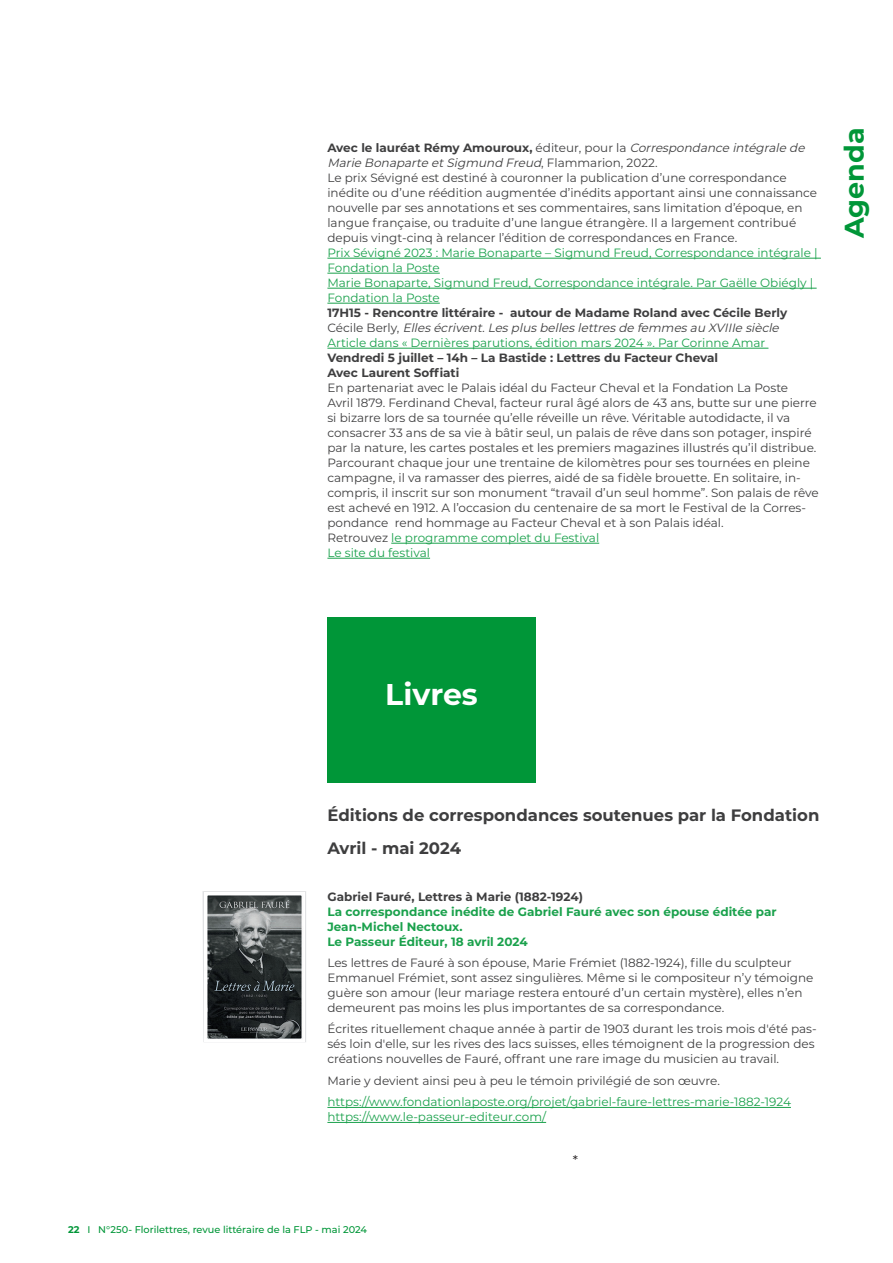
<style>
.page{position:relative;width:893px;height:1263px;background:#fff}
.page>*{position:absolute;margin:0;border:0;box-sizing:border-box;transform-origin:0 0}
.TITRE2_agenda{font:700 30px "Montserrat";color:#fff}
.PAGE_EN_COURS_rubriq{font:700 27px "Montserrat";color:#009638}
.TITRE3_agenda{font:700 16.5px/33px "Montserrat";color:#3e3e3f}
.EXTRAITS_CHOISIS_tex{font:13.5px "Montserrat";color:#231f20}
.TEXTE_COURANT_petit{font:12px/15px "Montserrat";color:#3e3e3f}
.EXTRAITS_CHOISIS_tex-2{font:12px/15px "Montserrat";color:#3e3e3f}
.TEXTE_COURANT_petit-2{font:12px/15px "Montserrat";color:#1aa14c}
.TEXTE_COURANT_petit-3{font:italic 12px/15px "Montserrat";color:#3e3e3f}
.EXTRAITS_CHOISIS_tex-3{font:700 12px/15px "Montserrat";color:#1aa14c}
.TEXTE_COURANT_petit-4{font:700 12px "Montserrat";color:#3e3e3f}
.EXTRAITS_CHOISIS_tex-4{font:12px/15px "Montserrat";color:#1aa14c}
.t1{font:500 9.75px "Montserrat";color:#009638}
.s1{font-weight:700;font-style:normal}
.s2{font-style:normal}
.s3{color:#1aa14c}
.s4{color:#3e3e3f}
.s5{font-weight:700}
</style>
<div class="page">
<hr style="left:327px;top:258px;width:494px;height:1px;background:#1aa14c">
<hr style="left:327px;top:273px;width:113px;height:1px;background:#1aa14c">
<hr style="left:327px;top:288px;width:490px;height:1px;background:#1aa14c">
<hr style="left:327px;top:303px;width:113px;height:1px;background:#1aa14c">
<hr style="left:327px;top:348px;width:441px;height:1px;background:#1aa14c">
<hr style="left:391px;top:543px;width:208px;height:1px;background:#1aa14c">
<hr style="left:327px;top:558px;width:103px;height:1px;background:#1aa14c">
<hr style="left:327px;top:1107px;width:464px;height:1px;background:#1aa14c">
<hr style="left:327px;top:1122px;width:219px;height:1px;background:#1aa14c">
<div style="left:327px;top:617px;width:209px;height:166px;background:#009638"></div>
<svg style="left:202px;top:891px;width:104px;height:151px"></svg>
<img style="left:204px;top:892px;width:101px;height:149px">
<p class="TEXTE_COURANT_petit-3" style="left:327px;top:140px;width:482px"><span class="s1">Avec le lauréat Rémy Amouroux,</span> <span class="s2">éditeur, pour la</span> Correspondance intégrale de<br>Marie Bonaparte etSigmund Freud<span class="s2">, F l a m m a r i o n , 2 022 .</span></p>
<p class="TEXTE_COURANT_petit" style="left:327px;top:170px;width:491px">Le prix Sévigné est destiné à couronner la publication d’une correspondance inédite ou d’une réédition augmentée d’inédits apportant ainsi une connaissance nouvelle par ses annotations et ses commentaires, sans limitation d’époque, en langue française, ou traduite d’une langue étrangère. Il a largement contribué depuis vingt-cinq à relancer l’édition de correspondances en France.</p>
<p class="TEXTE_COURANT_petit-2" style="left:327px;top:245px;width:492px">Prix Sévigné 2023 : Marie Bonaparte – Sigmund Freud, Correspondance intégrale |<br>Fondation la Poste</p>
<p class="TEXTE_COURANT_petit-2" style="left:327px;top:275px;width:488px">Marie Bonaparte, Sigmund Freud, Correspondance intégrale. Par Gaëlle Obiégly |<br>Fondation la Poste</p>
<p class="TEXTE_COURANT_petit-4" style="left:327px;top:304px;width:461px">17H15 - Rencontre littéraire - autour de Madame Roland avec Cécile Berly</p>
<p class="TEXTE_COURANT_petit-3" style="left:327px;top:320px;width:456px"><span class="s2">C é c i l e B e r l y,</span> Ellesécrivent.Lesplusbelleslettresde femmesau XVIIIe siècle</p>
<p class="TEXTE_COURANT_petit-2" style="left:327px;top:335px;width:439px">Article dans « Dernières parutions, édition mars 2024 ». Par Corinne Amar</p>
<p class="TEXTE_COURANT_petit-4" style="left:327px;top:349px;width:392px">Vendredi 5 juillet – 14h – La Bastide : Lettres du Facteur Cheval</p>
<p class="TEXTE_COURANT_petit-4" style="left:327px;top:364px;width:134px">Avec Laurent Soffiati</p>
<p class="TEXTE_COURANT_petit" style="left:327px;top:380px;width:462px">En partenariat avec le Palais idéal du Facteur Cheval et la Fondation La Poste</p>
<p class="TEXTE_COURANT_petit" style="left:327px;top:395px;width:493px">Avril 1879. Ferdinand Cheval, facteur rural âgé alors de 43 ans, butte sur une pierre si bizarre lors de sa tournée qu’elle réveille un rêve. Véritable autodidacte, il va consacrer 33 ans de sa vie à bâtir seul, un palais de rêve dans son potager, inspiré par la nature, les cartes postales et les premiers magazines illustrés qu’il distribue.<br>Parcourant chaque jour une trentaine de kilomètres pour ses tournées en pleine campagne, il va ramasser des pierres, aidé de sa fidèle brouette. En solitaire, in&shy;compris, il inscrit sur son monument “travail d’un seul homme”. Son palais de rêve est achevé en 1912. A l’occasion du centenaire de sa mort le Festival de la Corres&shy;pondance rend hommage au Facteur Cheval et à son Palais idéal.<br>Retrouvez <span class="s3">le programme complet du Festival<br>Le site du festival</span></p>
<p class="PAGE_EN_COURS_rubriq" style="left:835px;top:238px;width:112px;rotate:-90deg">Agenda</p>
<p class="TITRE2_agenda" style="left:385px;top:673px;width:94px">Livres</p>
<p class="TITRE3_agenda" style="left:327px;top:797px;width:493px">Éditions de correspondances soutenues par la Fondation<br>Avril - mai 2024</p>
<p class="EXTRAITS_CHOISIS_tex-3" style="left:327px;top:888px;width:451px"><span class="s4">Gabriel Fauré, Lettres à Marie (1882-1924)<br></span>La correspondance inédite de Gabriel Fauré avec son épouse éditée par Jean-Michel Nectoux.<br>Le Passeur Éditeur, 18 avril 2024</p>
<p class="EXTRAITS_CHOISIS_tex-2" style="left:327px;top:955px;width:487px">Les lettres de Fauré à son épouse, Marie Frémiet (1882-1924), fille du sculpteur Emmanuel Frémiet, sont assez singulières. Même si le compositeur n’y témoigne guère son amour (leur mariage restera entouré d’un certain mystère), elles n’en demeurent pas moins les plus importantes de sa correspondance.</p>
<p class="EXTRAITS_CHOISIS_tex-2" style="left:327px;top:1021px;width:491px">Écrites rituellement chaque année à partir de 1903 durant les trois mois d'été pas&shy;sés loin d'elle, sur les rives des lacs suisses, elles témoignent de la progression des créations nouvelles de Fauré, offrant une rare image du musicien au travail.</p>
<p class="EXTRAITS_CHOISIS_tex-2" style="left:327px;top:1073px;width:394px">Marie y devient ainsi peu à peu le témoin privilégié de son œuvre.</p>
<p class="EXTRAITS_CHOISIS_tex-4" style="left:327px;top:1094px;width:465px">https://www.fondationlaposte.org/projet/gabriel-faure-lettres-marie-1882-1924 https://www.le-passeur-editeur.com/</p>
<p class="EXTRAITS_CHOISIS_tex" style="left:573px;top:1151px;width:7px">*</p>
<p class="t1" style="left:68px;top:1223px;width:301px"><span class="s5">22</span> I N°250- Florilettres, revue littéraire de la FLP - mai 2024</p>
</div>
